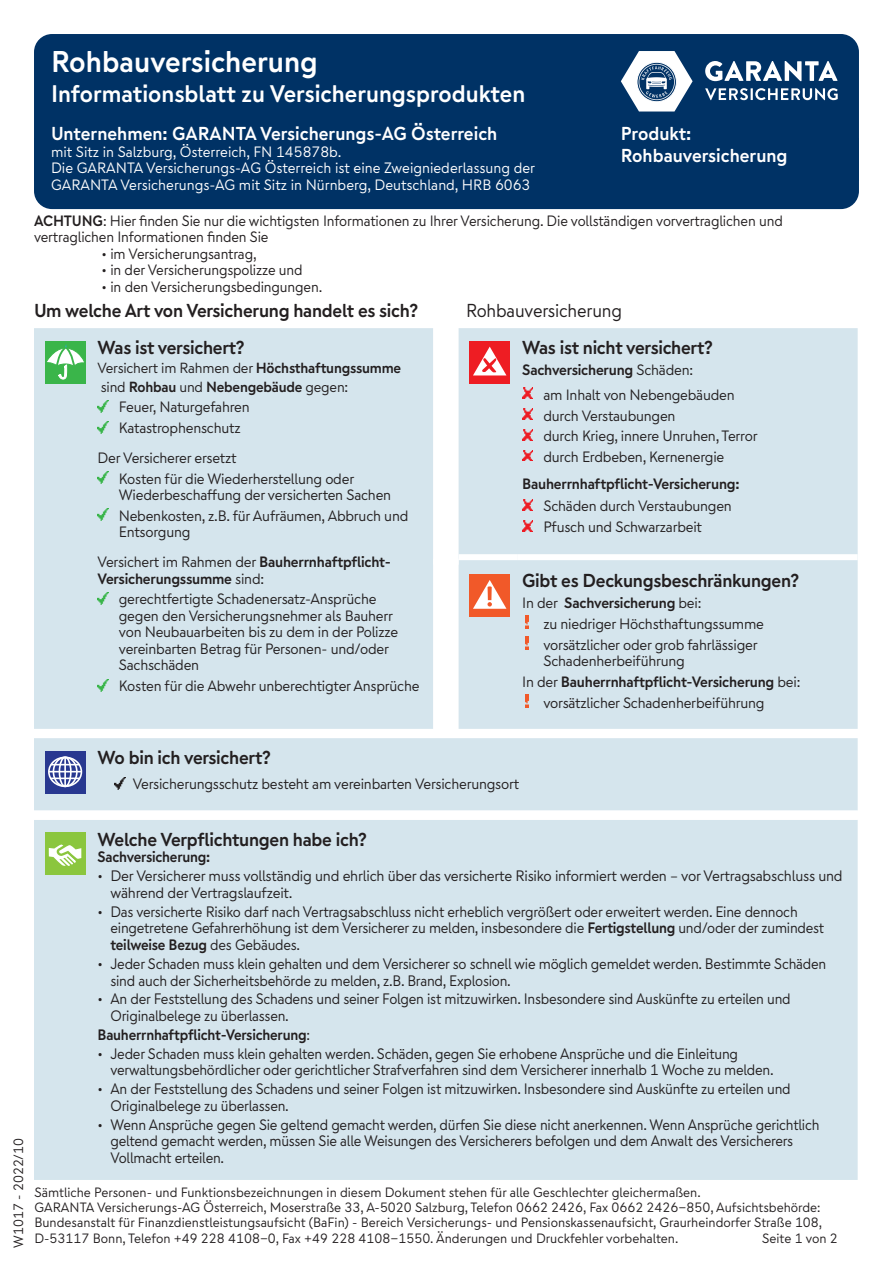
<style>
.page{position:relative;width:893px;height:1263px;background:#fff}
.page>*{position:absolute;margin:0;border:0;box-sizing:border-box;transform-origin:0 0}
.t1{font:700 30px "Nuernberger Text";color:#fff}
.t2{font:700 24px "Nuernberger Text";color:#fff}
.t3{font:700 18.75px "Nuernberger Text";letter-spacing:-.015em;color:#231f20}
.t4{font:700 18.75px/22.5px "Nuernberger Text";color:#fff}
.t5{font:18.75px "Nuernberger Text";letter-spacing:-.01em;color:#231f20}
.t6{font:15.15px/16.6px "Nuernberger Text";letter-spacing:-.015em;color:#231f20}
.t7{font:700 15.15px "Nuernberger Text";letter-spacing:-.015em;color:#231f20}
.t8{font:15px/20.7px "Nuernberger Text";letter-spacing:-.015em;color:#231f20}
.t9{font:15px/16.5px "Nuernberger Text";color:#fff}
.t10{font:700 15px "Nuernberger Text";letter-spacing:-.015em;color:#231f20}
.t11{font:700 14.7px/18.8px "Nuernberger Text";letter-spacing:-.015em;color:#231f20}
.t12{font:13.5px/15px "Nuernberger Text";color:#231f20}
.s1{font-weight:700}
.s2{font-weight:400}
.s3{font-weight:400;font-size:15px}
</style>
<div class="page">
<div style="left:34px;top:34px;width:825px;height:175px;background:#003265;border-radius:18px"></div>
<svg style="left:705px;top:61px;width:133px;height:20px"></svg>
<svg style="left:621px;top:51px;width:72px;height:61px"></svg>
<svg style="left:705px;top:88px;width:133px;height:12px"></svg>
<div style="left:34px;top:328px;width:824px;height:852px;background:#d5e5ed"></div>
<svg style="left:34px;top:810px;width:824px;height:10px"></svg>
<div style="left:459px;top:554px;width:59px;height:6px;background:#fff"></div>
<div style="left:518px;top:554px;width:340px;height:6px;background:#fff"></div>
<div style="left:433px;top:559px;width:26px;height:6px;background:#fff"></div>
<div style="left:45px;top:341px;width:41px;height:42px;background:#3ab54a"></div>
<svg style="left:47px;top:344px;width:37px;height:36px"></svg>
<svg style="left:98px;top:400px;width:10px;height:12px"></svg>
<svg style="left:98px;top:421px;width:10px;height:12px"></svg>
<svg style="left:98px;top:472px;width:10px;height:11px"></svg>
<svg style="left:98px;top:509px;width:10px;height:12px"></svg>
<svg style="left:98px;top:592px;width:10px;height:12px"></svg>
<svg style="left:98px;top:679px;width:10px;height:12px"></svg>
<div style="left:469px;top:341px;width:41px;height:42px;background:#ee1d23"></div>
<svg style="left:473px;top:347px;width:33px;height:28px"></svg>
<svg style="left:522px;top:388px;width:11px;height:11px"></svg>
<svg style="left:522px;top:409px;width:11px;height:10px"></svg>
<svg style="left:522px;top:429px;width:11px;height:11px"></svg>
<svg style="left:522px;top:450px;width:11px;height:11px"></svg>
<svg style="left:522px;top:499px;width:11px;height:11px"></svg>
<svg style="left:522px;top:520px;width:11px;height:11px"></svg>
<div style="left:469px;top:574px;width:41px;height:43px;background:#f15929"></div>
<svg style="left:473px;top:580px;width:33px;height:29px"></svg>
<img style="left:525px;top:615px;width:4px;height:14px">
<svg style="left:525px;top:636px;width:4px;height:13px"></svg>
<svg style="left:525px;top:694px;width:4px;height:13px"></svg>
<svg style="left:45px;top:751px;width:41px;height:42px"></svg>
<div style="left:48px;top:756px;width:34px;height:31px;border:2px solid #fff;border-radius:50%"></div>
<div style="left:53px;top:756px;width:25px;height:31px;border:2px solid #fff;border-radius:50%"></div>
<div style="left:59px;top:756px;width:13px;height:31px;border:2px solid #fff;border-radius:50%"></div>
<hr style="left:64px;top:757px;width:2px;height:30px;background:#fff">
<svg style="left:51px;top:764px;width:29px;height:1px"></svg>
<hr style="left:51px;top:777px;width:29px;height:2px;background:#fff">
<hr style="left:49px;top:771px;width:32px;height:1px;background:#fff">
<svg style="left:115px;top:777px;width:10px;height:12px"></svg>
<div style="left:45px;top:833px;width:41px;height:42px;background:#8bc63e"></div>
<svg style="left:49px;top:844px;width:33px;height:22px"></svg>
<h1 class="t1" style="left:51px;top:45px;width:268px">Rohbauversicherung</h1>
<h2 class="t2" style="left:51px;top:80px;width:476px">Informationsblatt zu Versicherungsprodukten</h2>
<p class="t4" style="left:51px;top:122px;width:448px">Unternehmen: GARANTA Versicherungs-AG Österreich</p>
<p class="t9" style="left:51px;top:143px;width:486px">mit Sitz in Salzburg, Österreich, FN 145878b.<br>Die GARANTA Versicherungs-AG Österreich ist eine Zweigniederlassung der<br>GARANTA Versicherungs-AG mit Sitz in Nürnberg, Deutschland, HRB 6063</p>
<p class="t8" style="left:34px;top:213px;width:750px;line-height:16.5px"><span class="s1">ACHTUNG</span>: Hier finden Sie nur die wichtigsten Informationen zu Ihrer Versicherung. Die vollständigen vorvertraglichen und vertraglichen Informationen finden Sie</p>
<p class="t8" style="left:102px;top:244px;width:157px">• im Versicherungsantrag,</p>
<p class="t8" style="left:102px;top:260px;width:203px">• in der Versicherungspolizze und</p>
<p class="t8" style="left:102px;top:277px;width:222px">• in den Versicherungsbedingungen.</p>
<p class="t3" style="left:34px;top:300px;width:386px">Um welche Art von Versicherung handelt es sich?</p>
<p class="t5" style="left:466px;top:301px;width:158px">Rohbauversicherung</p>
<p class="t4" style="left:621px;top:122px;width:168px">Produkt:<br>Rohbauversicherung</p>
<p class="t3" style="left:98px;top:337px;width:149px">Was ist versichert?</p>
<p class="t11" style="left:98px;top:358px;width:305px"><span class="s2">Versichert im Rahmen der</span> Höchsthaftungssumme <span class="s2">sind</span> Rohbau <span class="s2">und</span> Nebengebäude <span class="s2">gegen</span><span class="s3">:</span></p>
<p class="t8" style="left:119px;top:397px;width:132px">Feuer, Naturgefahren<br>Katastrophenschutz</p>
<p class="t8" style="left:119px;top:448px;width:237px;text-indent:-21px">Der Versicherer ersetzt<br>Kosten für die Wiederherstellung oder</p>
<p class="t8" style="left:119px;top:485px;width:291px">Wiederbeschaffung der versicherten Sachen<br>Nebenkosten, z.B. für Aufräumen, Abbruch und</p>
<p class="t8" style="left:98px;top:518px;width:295px;line-height:29.7px;text-indent:21px">Entsorgung<br>Versichert im Rahmen der <span class="s1">Bauherrnhaftpflicht-</span></p>
<p class="t8" style="left:119px;top:568px;width:259px;text-indent:-21px"><span class="s1">Versicherungssumme</span> sind:<br>gerechtfertigte Schadenersatz-Ansprüche</p>
<p class="t8" style="left:119px;top:608px;width:281px;line-height:16.5px">gegen den Versicherungsnehmer als Bauherr von Neubauarbeiten bis zu dem in der Polizze vereinbarten Betrag für Personen- und/oder Sachschäden</p>
<p class="t8" style="left:119px;top:676px;width:302px">Kosten für die Abwehr unberechtigter Ansprüche</p>
<p class="t3" style="left:522px;top:337px;width:192px">Was ist nicht versichert?</p>
<p class="t8" style="left:543px;top:357px;width:193px;line-height:25px;text-indent:-21px"><span class="s1">Sachversicherung</span> Schäden:<br>am Inhalt von Nebengebäuden</p>
<p class="t8" style="left:543px;top:405px;width:216px">durch Verstaubungen<br>durch Krieg, innere Unruhen, Terror durch Erdbeben, Kernenergie</p>
<p class="t10" style="left:522px;top:475px;width:219px">Bauherrnhaftpflicht-Versicherung:</p>
<p class="t8" style="left:543px;top:496px;width:190px">Schäden durch Verstaubungen<br>Pfusch und Schwarzarbeit</p>
<p class="t3" style="left:522px;top:570px;width:279px">Gibt es Deckungsbeschränkungen?</p>
<p class="t8" style="left:543px;top:593px;width:222px;text-indent:-21px">In der <span class="s1">Sachversicherung</span> bei:<br>zu niedriger Höchsthaftungssumme vorsätzlicher oder grob fahrlässiger</p>
<p class="t8" style="left:543px;top:651px;width:143px">Schadenherbeiführung</p>
<p class="t10" style="left:522px;top:673px;width:280px"><span class="s2">In der</span> Bauherrnhaftpflicht-Versicherung <span class="s2">bei:</span></p>
<p class="t8" style="left:543px;top:692px;width:223px">vorsätzlicher Schadenherbeiführung</p>
<p class="t12" style="left:11px;top:1248px;width:111px;rotate:-90deg">W1017 - 2022/10</p>
<p class="t3" style="left:98px;top:747px;width:175px">Wo bin ich versichert?</p>
<p class="t8" style="left:133px;top:774px;width:388px">Versicherungsschutz besteht am vereinbarten Versicherungsort</p>
<p class="t3" style="left:98px;top:829px;width:271px">Welche Verpflichtungen habe ich?</p>
<p class="t7" style="left:98px;top:848px;width:114px">Sachversicherung:</p>
<p class="t6" style="left:110px;top:868px;width:734px;text-indent:-13px">• Der Versicherer muss vollständig und ehrlich über das versicherte Risiko informiert werden – vor Vertragsabschluss und während der Vertragslaufzeit.</p>
<p class="t6" style="left:110px;top:903px;width:715px;text-indent:-13px">• Das versicherte Risiko darf nach Vertragsabschluss nicht erheblich vergrößert oder erweitert werden. Eine dennoch eingetretene Gefahrerhöhung ist dem Versicherer zu melden, insbesondere die <span class="s1">Fertigstellung</span> und/oder der zumindest <span class="s1">teilweise Bezug</span> des Gebäudes.</p>
<p class="t6" style="left:110px;top:956px;width:717px;text-indent:-13px">• Jeder Schaden muss klein gehalten und dem Versicherer so schnell wie möglich gemeldet werden. Bestimmte Schäden sind auch der Sicherheitsbehörde zu melden, z.B. Brand, Explosion.</p>
<p class="t6" style="left:110px;top:991px;width:682px;text-indent:-13px">• An der Feststellung des Schadens und seiner Folgen ist mitzuwirken. Insbesondere sind Auskünfte zu erteilen und<br>Originalbelege zu überlassen.</p>
<p class="t7" style="left:98px;top:1026px;width:214px">Bauherrnhaftpflicht-Versicherung<span class="s2">:</span></p>
<p class="t6" style="left:110px;top:1045px;width:665px;text-indent:-13px">• Jeder Schaden muss klein gehalten werden. Schäden, gegen Sie erhobene Ansprüche und die Einleitung verwaltungsbehördlicher oder gerichtlicher Strafverfahren sind dem Versicherer innerhalb 1 Woche zu melden.</p>
<p class="t6" style="left:110px;top:1081px;width:682px;text-indent:-13px">• An der Feststellung des Schadens und seiner Folgen ist mitzuwirken. Insbesondere sind Auskünfte zu erteilen und<br>Originalbelege zu überlassen.</p>
<p class="t6" style="left:110px;top:1116px;width:711px;text-indent:-13px">• Wenn Ansprüche gegen Sie geltend gemacht werden, dürfen Sie diese nicht anerkennen. Wenn Ansprüche gerichtlich geltend gemacht werden, müssen Sie alle Weisungen des Versicherers befolgen und dem Anwalt des Versicherers<br>Vollmacht erteilen.</p>
<p class="t12" style="left:34px;top:1185px;width:789px">Sämtliche Personen- und Funktionsbezeichnungen in diesem Dokument stehen für alle Geschlechter gleichermaßen.<br>GARANTA Versicherungs-AG Österreich, Moserstraße 33, A-5020 Salzburg, Telefon 0662 2426, Fax 0662 2426-850, Aufsichtsbehörde:<br>Bundesanstalt für Finanzdienstleistungsaufsicht (BaFin) - Bereich Versicherungs- und Pensionskassenaufsicht, Graurheindorfer Straße 108,</p>
<p class="t12" style="left:34px;top:1231px;width:645px">D-53117 Bonn, Telefon +49 228 4108-0, Fax +49 228 4108-1550. Änderungen und Druckfehler vorbehalten.</p>
<p class="t12" style="left:762px;top:1231px;width:77px">Seite 1 von 2</p>
</div>
